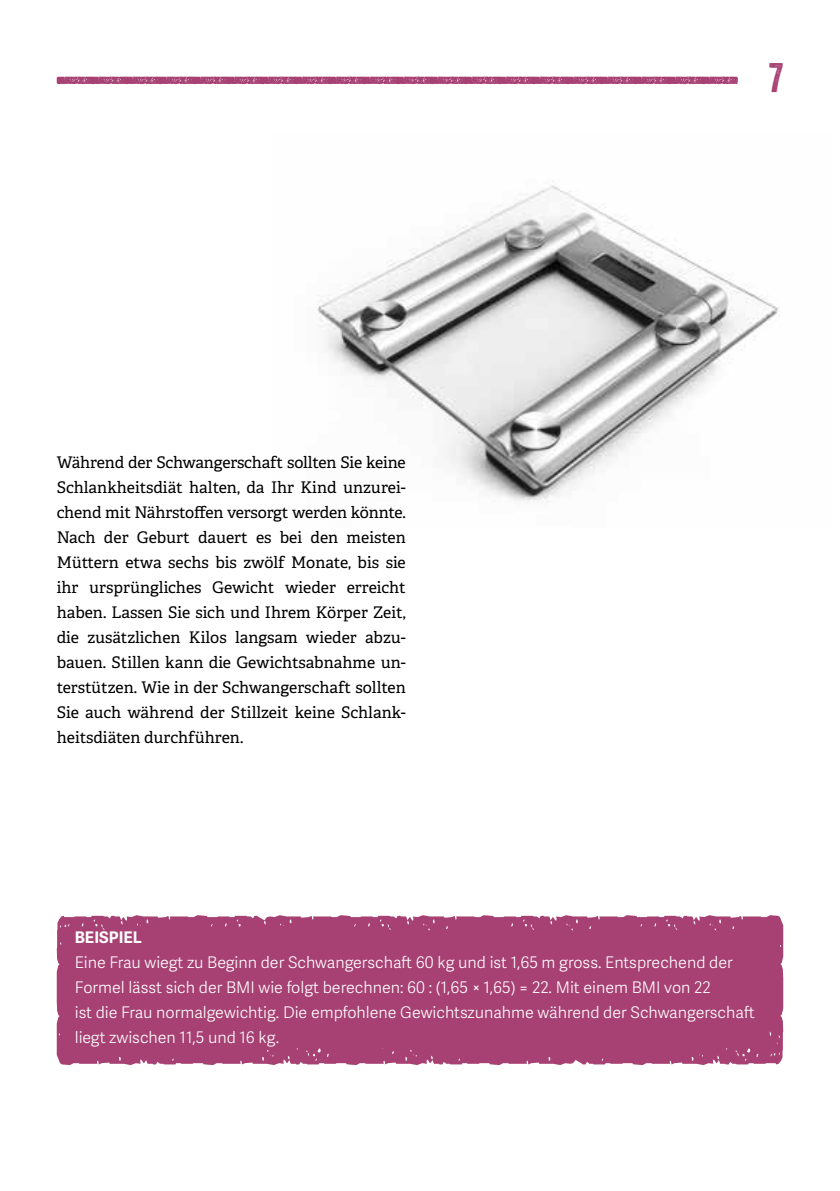
<style>
.page{position:relative;width:840px;height:1191px;background:#fff}
.page>*{position:absolute;margin:0;border:0;box-sizing:border-box;transform-origin:0 0}
.t1{font:40px "Veneer";color:#a74174}
.t2{font:16px/25px "Adelle Basic";color:#000;text-align:justify}
.t3{font:300 16px/25px "Adelle Sans";color:#fff}
.t4{font:700 16px "Adelle Sans";color:#fff}
</style>
<div class="page">
<img style="left:317px;top:181px;width:463px;height:322px">
<svg style="left:57px;top:77px;width:680px;height:7px;background:#ac4c7c"></svg>
<div style="left:57px;top:915px;width:725px;height:150px;background:#a74174"></div>
<h1 class="t1" style="left:768px;top:53px;width:15px">7</h1>
<p class="t2" style="left:57px;top:449px;width:350px">Während der Schwangerschaft sollten Sie keine Schlankheitsdiät halten, da Ihr Kind unzurei&shy;chend mit Nährstoffen versorgt werden könnte.<br>Nach der Geburt dauert es bei den meisten Müttern etwa sechs bis zwölf Monate, bis sie ihr ursprüngliches Gewicht wieder erreicht haben. Lassen Sie sich und Ihrem Körper Zeit, die zusätzlichen Kilos langsam wieder abzu&shy;bauen. Stillen kann die Gewichtsabnahme un&shy;terstützen. Wie in der Schwangerschaft sollten Sie auch während der Stillzeit keine Schlank&shy;heitsdiäten durchführen.</p>
<p class="t4" style="left:75px;top:925px;width:69px">BEISPIEL</p>
<p class="t3" style="left:75px;top:949px;width:681px">Eine Frau wiegt zu Beginn der Schwangerschaft 60 kg und ist 1,65 m gross. Entsprechend der Formel lässt sich der BMI wie folgt berechnen: 60 : (1,65 × 1,65) = 22. Mit einem BMI von 22<br>ist die Frau normalgewichtig. Die empfohlene Gewichtszunahme während der Schwangerschaft liegt zwischen 11,5 und 16 kg.</p>
</div>
